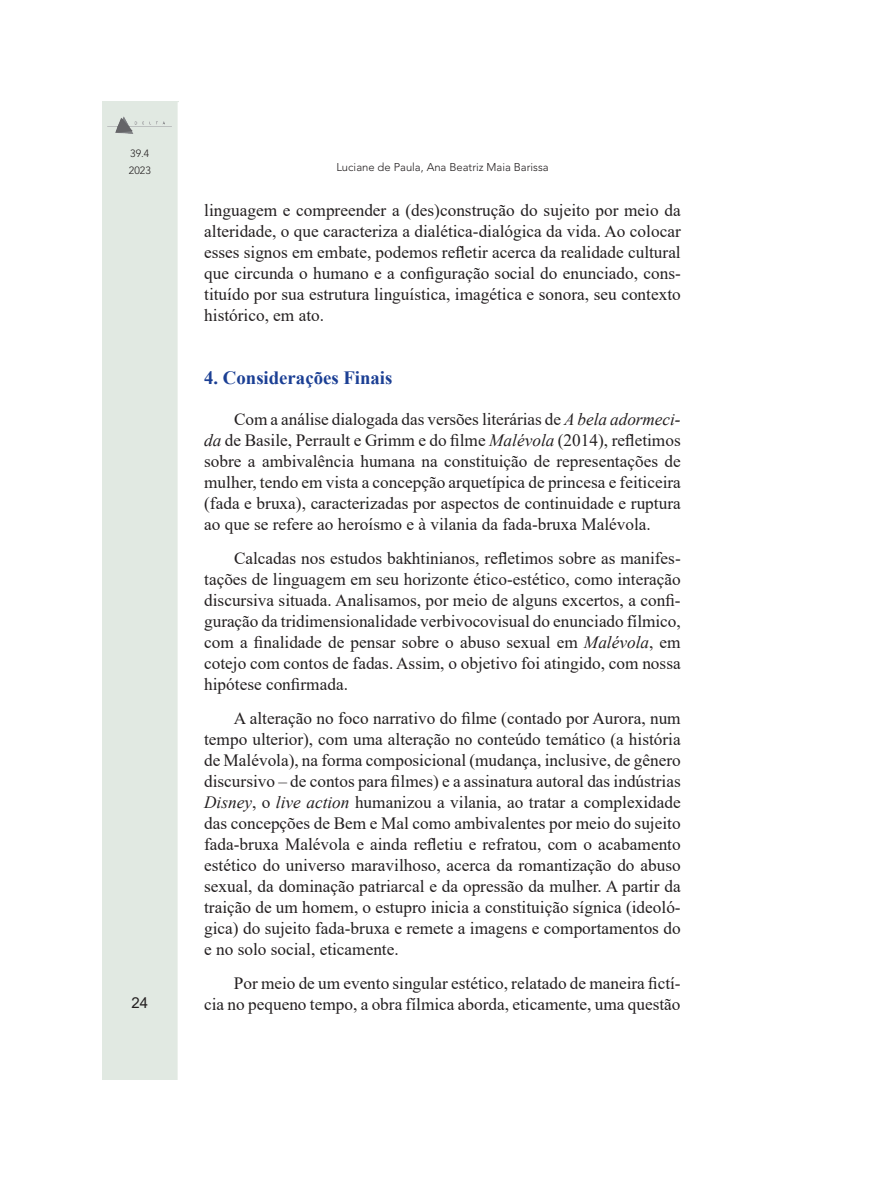
<style>
.page{position:relative;width:885px;height:1183px;background:#fff}
.page>*{position:absolute;margin:0;border:0;box-sizing:border-box;transform-origin:0 0}
.t1{font:700 18.75px "Times New Roman";color:#1b3f94}
.t2{font:17.25px/21px "Times New Roman";color:#231f20;text-align:justify}
.t3{font:15px "Arial";color:#231f20}
.t4{font:300 11.25px "Avenir";color:#231f20}
.t5{font:300 10.5px/16.5px "Avenir";color:#231f20}
.s1{font-style:italic}
</style>
<div class="page">
<div style="left:102px;top:101px;width:77px;height:978px;background:#e1e9e2"></div>
<img style="left:107px;top:116px;width:65px;height:18px">
<hr style="left:178px;top:102px;width:4px;height:978px;background:#fff">
<p class="t5" style="left:129px;top:145px;width:23px">39.4<br>2023</p>
<p class="t3" style="left:131px;top:991px;width:18px">24</p>
<p class="t4" style="left:336px;top:160px;width:214px">Luciane de Paula, Ana Beatriz Maia Barissa</p>
<p class="t2" style="left:204px;top:199px;width:478px">linguagem e compreender a (des)construção do sujeito por meio da alteridade, o que caracteriza a dialética-dialógica da vida. Ao colocar esses signos em embate, podemos refletir acerca da realidade cultural que circunda o humano e a configuração social do enunciado, cons&shy;tituído por sua estrutura linguística, imagética e sonora, seu contexto histórico, em ato.</p>
<p class="t1" style="left:204px;top:364px;width:190px">4. Considerações Finais</p>
<p class="t2" style="left:204px;top:408px;width:478px;text-indent:30px">Com a análise dialogada das versões literárias de <span class="s1">A bela adormeci&shy;da</span> de Basile, Perrault e Grimm e do filme <span class="s1">Malévola</span> (2014), refletimos sobre a ambivalência humana na constituição de representações de mulher, tendo em vista a concepção arquetípica de princesa e feiticeira (fada e bruxa), caracterizadas por aspectos de continuidade e ruptura ao que se refere ao heroísmo e à vilania da fada-bruxa Malévola.</p>
<p class="t2" style="left:204px;top:547px;width:478px;text-indent:30px">Calcadas nos estudos bakhtinianos, refletimos sobre as manifes&shy;tações de linguagem em seu horizonte ético-estético, como interação discursiva situada. Analisamos, por meio de alguns excertos, a confi&shy;guração da tridimensionalidade verbivocovisual do enunciado fílmico, com a finalidade de pensar sobre o abuso sexual em <span class="s1">Malévola</span>, em cotejo com contos de fadas. Assim, o objetivo foi atingido, com nossa hipótese confirmada.</p>
<p class="t2" style="left:204px;top:706px;width:478px;text-indent:30px">A alteração no foco narrativo do filme (contado por Aurora, num tempo ulterior), com uma alteração no conteúdo temático (a história de Malévola), na forma composicional (mudança, inclusive, de gênero discursivo – de contos para filmes) e a assinatura autoral das indústrias <span class="s1">Disney</span>, o <span class="s1">live action</span> humanizou a vilania, ao tratar a complexidade das concepções de Bem e Mal como ambivalentes por meio do sujeito fada-bruxa Malévola e ainda refletiu e refratou, com o acabamento estético do universo maravilhoso, acerca da romantização do abuso sexual, da dominação patriarcal e da opressão da mulher. A partir da traição de um homem, o estupro inicia a constituição sígnica (ideoló&shy;gica) do sujeito fada-bruxa e remete a imagens e comportamentos do e no solo social, eticamente.</p>
<p class="t2" style="left:204px;top:971px;width:478px;text-align:right">Por meio de um evento singular estético, relatado de maneira fictí-<br>cia no pequeno tempo, a obra fílmica aborda, eticamente, uma questão</p>
</div>
